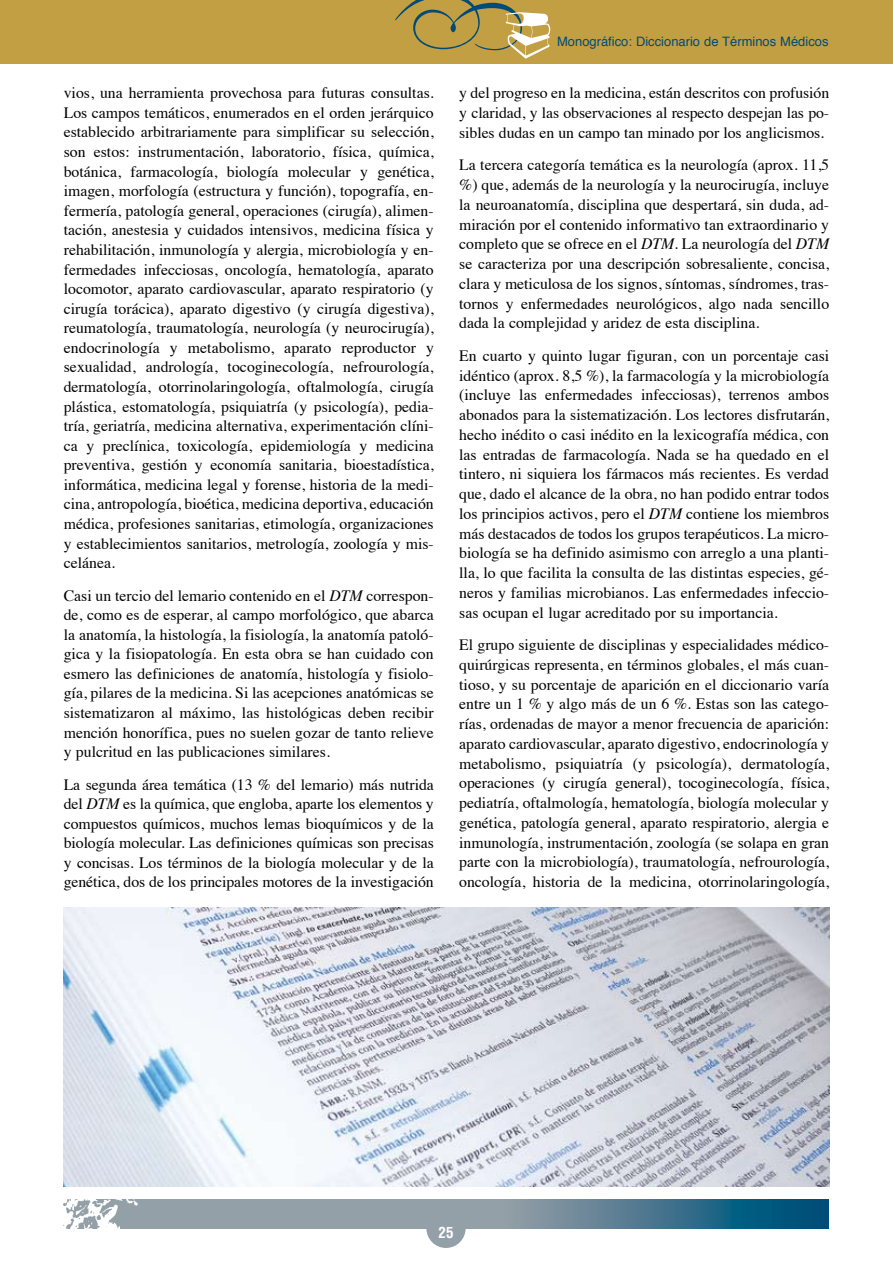
<style>
.page{position:relative;width:893px;height:1263px;background:#fff}
.page>*{position:absolute;margin:0;border:0;box-sizing:border-box;transform-origin:0 0}
.t1{font:15.75px/19.6px "Times";color:#000;text-align:justify}
.t2{font:700 condensed 15px "Helvetica";color:#fff}
.t3{font:12.9px "Helvetica";color:#004c77}
.s1{font-style:italic}
.s2{color:#fff}
</style>
<div class="page">
<div style="left:0;top:0;width:893px;height:64px;background:#c39f44"></div>
<svg style="left:395px;top:0;width:127px;height:50px"></svg>
<div style="left:63px;top:1199px;width:440px;height:29px;background:#94a0a7"></div>
<svg style="left:503px;top:1199px;width:325px;height:29px"></svg>
<img style="left:63px;top:1199px;width:75px;height:29px">
<div style="left:426px;top:1209px;width:40px;height:39px;background:#94a0a7;border-radius:50%"></div>
<img style="left:64px;top:907px;width:765px;height:279px">
<p class="t1" style="left:64px;top:82px;width:372px">vios, una herramienta provechosa para futuras consultas.<br>Los campos temáticos, enumerados en el orden jerárquico establecido arbitrariamente para simplificar su selección, son estos: instrumentación, laboratorio, física, química, botánica, farmacología, biología molecular y genética, imagen, morfología (estructura y función), topografía, en&shy;fermería, patología general, operaciones (cirugía), alimen&shy;tación, anestesia y cuidados intensivos, medicina física y rehabilitación, inmunología y alergia, microbiología y en&shy;fermedades infecciosas, oncología, hematología, aparato locomotor, aparato cardiovascular, aparato respiratorio (y cirugía torácica), aparato digestivo (y cirugía digestiva), reumatología, traumatología, neurología (y neurocirugía), endocrinología y metabolismo, aparato reproductor y sexualidad, andrología, tocoginecología, nefrourología, dermatología, otorrinolaringología, oftalmología, cirugía plástica, estomatología, psiquiatría (y psicología), pedia&shy;tría, geriatría, medicina alternativa, experimentación clíni&shy;ca y preclínica, toxicología, epidemiología y medicina preventiva, gestión y economía sanitaria, bioestadística, informática, medicina legal y forense, historia de la medi&shy;cina, antropología, bioética, medicina deportiva, educación médica, profesiones sanitarias, etimología, organizaciones y establecimientos sanitarios, metrología, zoología y mis&shy;celánea.</p>
<p class="t1" style="left:64px;top:584px;width:371px">Casi un tercio del lemario contenido en el <span class="s1">DTM</span> correspon&shy;de, como es de esperar, al campo morfológico, que abarca la anatomía, la histología, la fisiología, la anatomía patoló&shy;gica y la fisiopatología. En esta obra se han cuidado con esmero las definiciones de anatomía, histología y fisiolo&shy;gía, pilares de la medicina. Si las acepciones anatómicas se sistematizaron al máximo, las histológicas deben recibir mención honorífica, pues no suelen gozar de tanto relieve y pulcritud en las publicaciones similares.</p>
<p class="t1" style="left:64px;top:773px;width:372px">La segunda área temática (13 % del lemario) más nutrida del <span class="s1">DTM</span> es la química, que engloba, aparte los elementos y compuestos químicos, muchos lemas bioquímicos y de la biología molecular. Las definiciones químicas son precisas y concisas. Los términos de la biología molecular y de la genética, dos de los principales motores de la investigación</p>
<p class="t3" style="left:501px;top:31px;width:329px"><span class="s2">◻</span> Monográfico: Diccionario de Términos Médicos</p>
<p class="t1" style="left:459px;top:82px;width:371px">y del progreso en la medicina, están descritos con profusión y claridad, y las observaciones al respecto despejan las po&shy;sibles dudas en un campo tan minado por los anglicismos.</p>
<p class="t1" style="left:459px;top:154px;width:371px">La tercera categoría temática es la neurología (aprox. 11,5 %) que, además de la neurología y la neurocirugía, incluye la neuroanatomía, disciplina que despertará, sin duda, ad&shy;miración por el contenido informativo tan extraordinario y completo que se ofrece en el <span class="s1">DTM</span>. La neurología del <span class="s1">DTM </span>se caracteriza por una descripción sobresaliente, concisa, clara y meticulosa de los signos, síntomas, síndromes, tras&shy;tornos y enfermedades neurológicos, algo nada sencillo dada la complejidad y aridez de esta disciplina.</p>
<p class="t1" style="left:459px;top:344px;width:371px">En cuarto y quinto lugar figuran, con un porcentaje casi idéntico (aprox. 8,5 %), la farmacología y la microbiología (incluye las enfermedades infecciosas), terrenos ambos abonados para la sistematización. Los lectores disfrutarán, hecho inédito o casi inédito en la lexicografía médica, con las entradas de farmacología. Nada se ha quedado en el tintero, ni siquiera los fármacos más recientes. Es verdad que, dado el alcance de la obra, no han podido entrar todos los principios activos, pero el <span class="s1">DTM</span> contiene los miembros más destacados de todos los grupos terapéuticos. La micro&shy;biología se ha definido asimismo con arreglo a una planti&shy;lla, lo que facilita la consulta de las distintas especies, gé&shy;neros y familias microbianos. Las enfermedades infeccio&shy;sas ocupan el lugar acreditado por su importancia.</p>
<p class="t1" style="left:459px;top:634px;width:371px">El grupo siguiente de disciplinas y especialidades médico&shy;quirúrgicas representa, en términos globales, el más cuan&shy;tioso, y su porcentaje de aparición en el diccionario varía entre un 1 % y algo más de un 6 %. Estas son las catego&shy;rías, ordenadas de mayor a menor frecuencia de aparición: aparato cardiovascular, aparato digestivo, endocrinología y metabolismo, psiquiatría (y psicología), dermatología, operaciones (y cirugía general), tocoginecología, física, pediatría, oftalmología, hematología, biología molecular y genética, patología general, aparato respiratorio, alergia e inmunología, instrumentación, zoología (se solapa en gran parte con la microbiología), traumatología, nefrourología, oncología, historia de la medicina, otorrinolaringología,</p>
<p class="t2" style="left:439px;top:1223px;width:16px">25</p>
</div>
